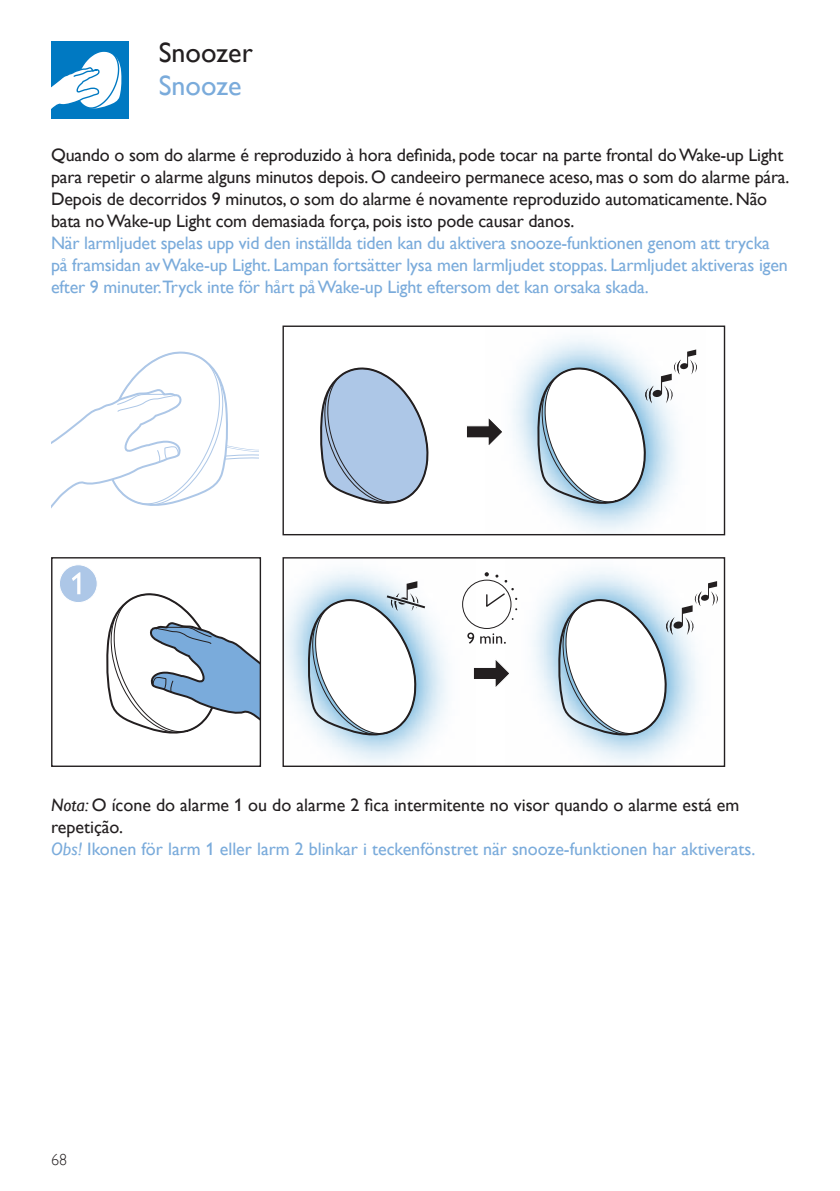
<style>
.page{position:relative;width:840px;height:1191px;background:#fff}
.page>*{position:absolute;margin:0;border:0;box-sizing:border-box;transform-origin:0 0}
.t1{font:28px "Gill Sans Alt One WGL";color:#231f20}
.t2{font:28px "Gill Sans Alt One WGL";color:#7aabdb}
.t3{font:18px/22px "Gill Sans Alt One WGL";letter-spacing:-.01em;color:#7aabdb}
.t4{font:18px/22px "Gill Sans Alt One WGL";letter-spacing:-.01em;color:#231f20}
.t5{font:16px "Gill Sans Alt One WGL Light";color:#231f20}
.s1{font-style:italic;color:#231f20}
.s2{color:#231f20}
.s3{font-style:italic}
</style>
<div class="page">
<svg style="left:51px;top:351px;width:207px;height:158px"></svg>
<svg style="left:282px;top:325px;width:443px;height:211px"></svg>
<svg style="left:282px;top:557px;width:443px;height:210px"></svg>
<svg style="left:51px;top:557px;width:210px;height:210px"></svg>
<div style="left:51px;top:41px;width:77px;height:77px;background:#0079c2"></div>
<svg style="left:51px;top:51px;width:71px;height:58px"></svg>
<h1 class="t1" style="left:159px;top:34px;width:95px">Snoozer</h1>
<h1 class="t2" style="left:159px;top:67px;width:84px">Snooze</h1>
<p class="t4" style="left:51px;top:144px;width:739px">Quando o som do alarme é reproduzido à hora definida, pode tocar na parte frontal do Wake-up Light para repetir o alarme alguns minutos depois. O candeeiro permanece aceso, mas o som do alarme pára.<br>Depois de decorridos 9 minutos, o som do alarme é novamente reproduzido automaticamente. Não bata no Wake-up Light com demasiada força, pois isto pode causar danos.</p>
<p class="t3" style="left:51px;top:232px;width:737px">När larmljudet spelas upp vid den inställda tiden kan du aktivera snooze-funktionen genom att trycka på framsidan av Wake-up Light. Lampan fortsätter lysa men larmljudet stoppas. Larmljudet aktiveras igen efter 9 minuter.Tryck inte för hårt på Wake-up Light eftersom det kan orsaka skada.</p>
<p class="t3" style="left:51px;top:793px;width:705px"><span class="s1">Nota:</span> <span class="s2">O ícone do alarme 1 ou do alarme 2 fica intermitente no visor quando o alarme está em repetição.<br></span><span class="s3">Obs!</span> Ikonen för larm 1 eller larm 2 blinkar i teckenfönstret när snooze-funktionen har aktiverats.</p>
<p class="t5" style="left:51px;top:1148px;width:18px">68</p>
</div>
